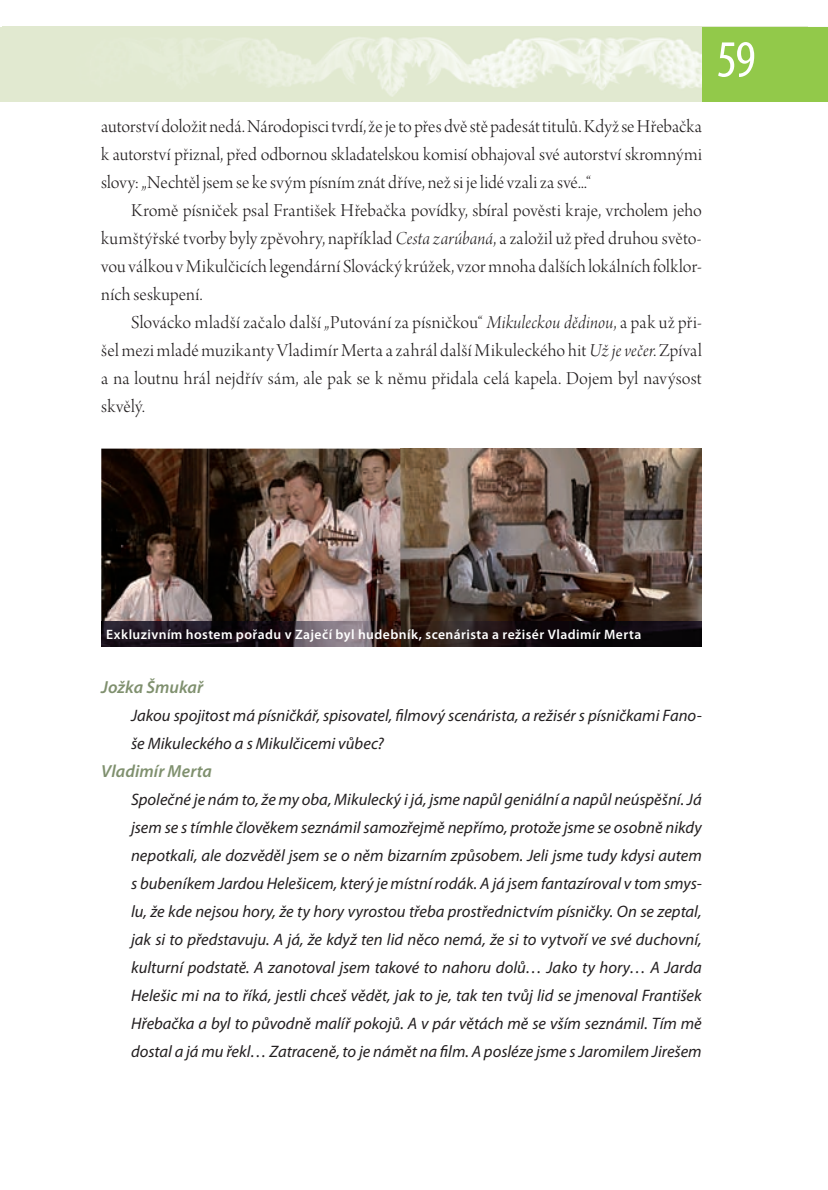
<style>
.page{position:relative;width:828px;height:1190px;background:#fff}
.page>*{position:absolute;margin:0;border:0;box-sizing:border-box;transform-origin:0 0}
.t1{font:condensed 52.5px "Myriad Pro";color:#fff}
.t2{font:19.25px/28px "Arno Pro Light Display";letter-spacing:.01em;color:#231f20;text-align:justify}
.t3{font:italic 600 17.5px "Myriad Pro";letter-spacing:.005em;color:#7f906e}
.t4{font:italic 16.62px/28px "Myriad Pro";color:#231f20}
.t5{font:600 13.65px "Myriad Pro";letter-spacing:.035em;color:#fff}
.s1{font-family:"Arno Pro Light Italic Display"}
</style>
<div class="page">
<img style="left:2px;top:27px;width:699px;height:74px">
<hr style="left:0;top:27px;width:2px;height:74px;background:#e1e9d0">
<div style="left:701px;top:27px;width:127px;height:74px;background:#92c94a"></div>
<img style="left:101px;top:448px;width:600px;height:174px">
<svg style="left:400px;top:622px;width:301px;height:24px;background:#180f11"></svg>
<img style="left:101px;top:622px;width:299px;height:24px">
<h1 class="t1" style="left:716px;top:40px;width:40px">59</h1>
<p class="t2" style="left:101px;top:114px;width:602px">autorství doložit nedá. Národopisci tvrdí, že je to přes dvě stě padesát titulů. Když se Hřebačka k autorství přiznal, před odbornou skladatelskou komisí obhajoval své autorství skromnými slovy: „Nechtěl jsem se ke svým písním znát dříve, než si je lidé vzali za své...“</p>
<p class="t2" style="left:101px;top:198px;width:602px;text-indent:30px">Kromě písniček psal František Hřebačka povídky, sbíral pověsti kraje, vrcholem jeho kumštýřské tvorby byly zpěvohry, například <span class="s1">Cesta zarúbaná</span>, a založil už před druhou světo&shy;vou válkou v Mikulčicích legendární Slovácký krúžek, vzor mnoha dalších lokálních folklor&shy;ních seskupení.</p>
<p class="t2" style="left:101px;top:310px;width:602px;text-indent:30px">Slovácko mladší začalo další „Putování za písničkou“ <span class="s1">Mikuleckou dědinou</span>, a pak už při&shy;šel mezi mladé muzikanty Vladimír Merta a zahrál další Mikuleckého hit <span class="s1">Už je večer</span>. Zpíval a na loutnu hrál nejdřív sám, ale pak se k němu přidala celá kapela. Dojem byl navýsost skvělý.</p>
<p class="t5" style="left:106px;top:629px;width:536px">Exkluzivním hostem pořadu v Zaječí byl hudebník, scenárista a režisér Vladimír Merta</p>
<p class="t3" style="left:101px;top:680px;width:103px">Jožka Šmukař</p>
<p class="t4" style="left:131px;top:702px;width:572px">Jakou spojitost má písničkář, spisovatel, filmový scenárista, a režisér s písničkami Fano&shy;še Mikuleckého a s Mikulčicemi vůbec?</p>
<p class="t3" style="left:101px;top:764px;width:112px">Vladimír Merta</p>
<p class="t4" style="left:131px;top:786px;width:572px;text-align:justify">Společné je nám to, že my oba, Mikulecký i já, jsme napůl geniální a napůl neúspěšní. Já jsem se s tímhle člověkem seznámil samozřejmě nepřímo, protože jsme se osobně nikdy nepotkali, ale dozvěděl jsem se o něm bizarním způsobem. Jeli jsme tudy kdysi autem s bubeníkem Jardou Helešicem, který je místní rodák. A já jsem fantazíroval v tom smys&shy;lu, že kde nejsou hory, že ty hory vyrostou třeba prostřednictvím písničky. On se zeptal, jak si to představuju. A já, že když ten lid něco nemá, že si to vytvoří ve své duchovní, kulturní podstatě. A zanotoval jsem takové to nahoru dolů… Jako ty hory… A Jarda Helešic mi na to říká, jestli chceš vědět, jak to je, tak ten tvůj lid se jmenoval František Hřebačka a byl to původně malíř pokojů. A v pár větách mě se vším seznámil. Tím mě dostal a já mu řekl… Zatraceně, to je námět na film. A posléze jsme s Jaromilem Jirešem</p>
</div>
